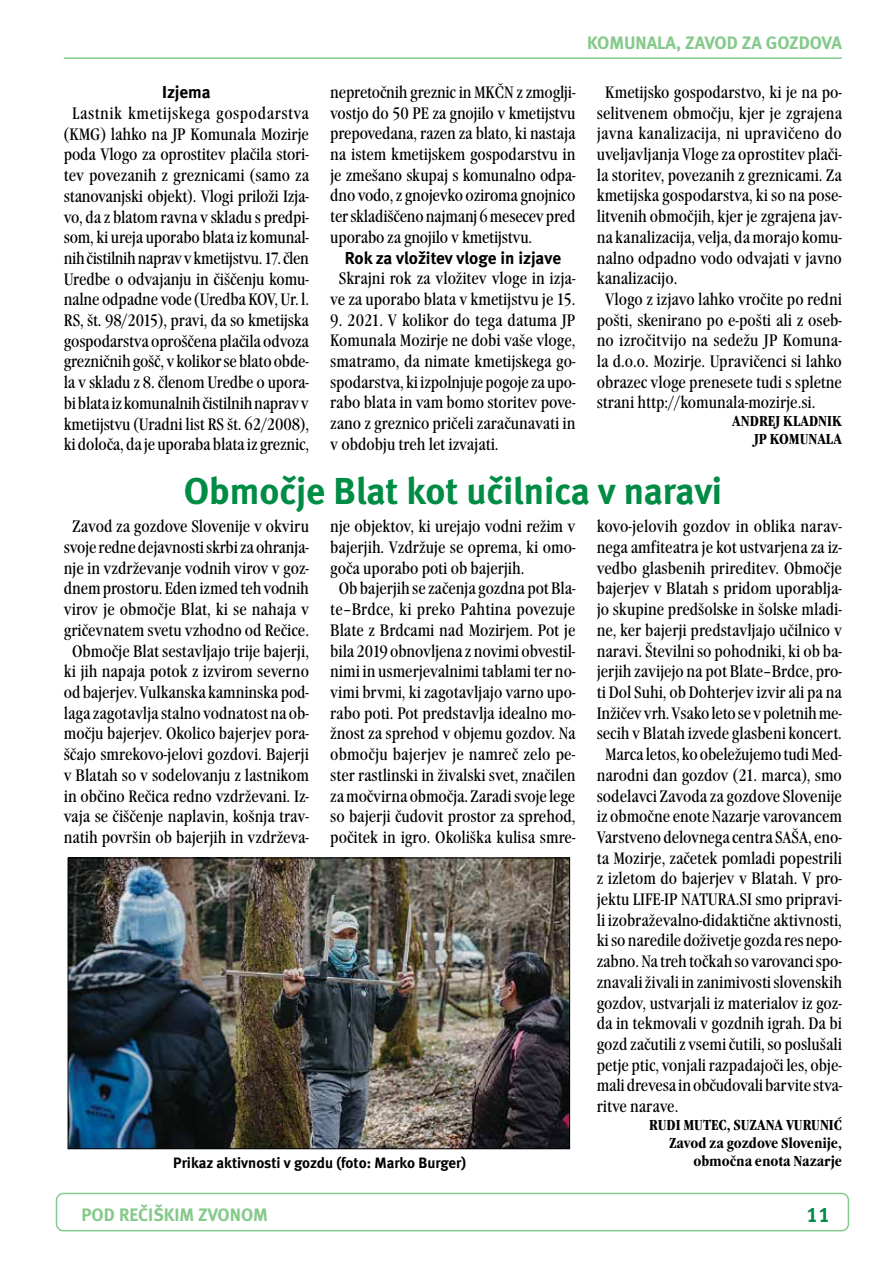
<style>
.page{position:relative;width:893px;height:1263px;background:#fff}
.page>*{position:absolute;margin:0;border:0;box-sizing:border-box;transform-origin:0 0}
.t1{font:37.5px "BSH Meta Bold CELF";color:#008c44}
.t2{font:21px "BSH Meta Bold CELF";color:#008c44}
.t3{font:18px "BSH Meta Bold CELF";color:#85c98b}
.t4{font:condensed 17.25px/20.7px "Garamond Itc TEE";color:#000;text-align:center}
.t5{font:17.25px "BSH Meta Bold CELF";letter-spacing:-.005em;color:#000}
.t6{font:700 condensed 15px/18px "Garamond Itc TEE";color:#000;text-align:right}
.t7{font:15px "BSH Meta Bold CELF";color:#000}
</style>
<div class="page">
<div style="left:56px;top:1193px;width:793px;height:38px;border:2px solid #85c98b;border-radius:7px"></div>
<hr style="left:64px;top:57px;width:778px;height:2px;background:#85c98b">
<img style="left:70px;top:860px;width:498px;height:287px">
<div style="left:68px;top:858px;width:502px;height:291px;border:1px solid #000"></div>
<p class="t3" style="left:587px;top:31px;width:256px">KOMUNALA, ZAVOD ZA GOZDOVA</p>
<p class="t4" style="left:330px;top:82px;width:247px;text-align:justify">nepretočnih greznic in MKČN z zmoglji&shy;vostjo do 50 PE za gnojilo v kmetijstvu prepovedana, razen za blato, ki nastaja na istem kmetijskem gospodarstvu in je zmešano skupaj s komunalno odpa&shy;dno vodo, z gnojevko oziroma gnojnico ter skladiščeno najmanj 6 mesecev pred uporabo za gnojilo v kmetijstvu.</p>
<p class="t5" style="left:345px;top:247px;width:218px">Rok za vložitev vloge in izjave</p>
<p class="t4" style="left:330px;top:268px;width:247px">Skrajni rok za vložitev vloge in izja&shy;ve za uporabo blata v kmetijstvu je 15.</p>
<p class="t4" style="left:330px;top:310px;width:247px;text-align:justify">9. 2021. V kolikor do tega datuma JP Komunala Mozirje ne dobi vaše vloge, smatramo, da nimate kmetijskega go&shy;spodarstva, ki izpolnjuje pogoje za upo&shy;rabo blata in vam bomo storitev pove&shy;zano z greznico pričeli zaračunavati in v obdobju treh let izvajati.</p>
<p class="t4" style="left:605px;top:82px;width:238px">Kmetijsko gospodarstvo, ki je na po-</p>
<p class="t4" style="left:597px;top:103px;width:247px">selitvenem območju, kjer je zgrajena</p>
<p class="t4" style="left:597px;top:123px;width:247px">javna kanalizacija, ni upravičeno do</p>
<p class="t4" style="left:597px;top:144px;width:247px">uveljavljanja Vloge za oprostitev plači-</p>
<p class="t4" style="left:597px;top:165px;width:247px">la storitev, povezanih z greznicami. Za</p>
<p class="t4" style="left:597px;top:186px;width:247px">kmetijska gospodarstva, ki so na pose-</p>
<p class="t4" style="left:597px;top:206px;width:247px">litvenih območjih, kjer je zgrajena jav-</p>
<p class="t4" style="left:597px;top:227px;width:247px">na kanalizacija, velja, da morajo komu-</p>
<p class="t4" style="left:597px;top:248px;width:247px">nalno odpadno vodo odvajati v javno</p>
<p class="t4" style="left:597px;top:268px;width:82px">kanalizacijo.</p>
<p class="t4" style="left:605px;top:289px;width:238px">Vlogo z izjavo lahko vročite po redni</p>
<p class="t4" style="left:597px;top:310px;width:247px">pošti, skenirano po e-pošti ali z oseb-</p>
<p class="t4" style="left:597px;top:330px;width:247px">no izročitvijo na sedežu JP Komuna-</p>
<p class="t4" style="left:597px;top:351px;width:247px">la d.o.o. Mozirje. Upravičenci si lahko</p>
<p class="t4" style="left:597px;top:372px;width:247px">obrazec vloge prenesete tudi s spletne</p>
<p class="t4" style="left:597px;top:393px;width:220px">strani http://komunala-mozirje.si.</p>
<p class="t6" style="left:732px;top:413px;width:111px">ANDREJ KLADNIK<br>JP KOMUNALA</p>
<h1 class="t1" style="left:184px;top:467px;width:540px">Območje Blat kot učilnica v naravi</h1>
<p class="t4" style="left:64px;top:516px;width:247px">Zavod za gozdove Slovenije v okviru svoje redne dejavnosti skrbi za ohranja&shy;nje in vzdrževanje vodnih virov v goz&shy;dnem prostoru. Eden izmed teh vodnih virov je območje Blat, ki se nahaja v gričevnatem svetu vzhodno od Rečice.<br>Območje Blat sestavljajo trije bajerji, ki jih napaja potok z izvirom severno od bajerjev. Vulkanska kamninska pod&shy;laga zagotavlja stalno vodnatost na ob&shy;močju bajerjev. Okolico bajerjev pora&shy;ščajo smrekovo-jelovi gozdovi. Bajerji v Blatah so v sodelovanju z lastnikom in občino Rečica redno vzdrževani. Iz&shy;vaja se čiščenje naplavin, košnja trav&shy;natih površin ob bajerjih in vzdrževa-</p>
<p class="t4" style="left:330px;top:516px;width:247px">nje objektov, ki urejajo vodni režim v</p>
<p class="t5" style="left:162px;top:81px;width:50px">Izjema</p>
<p class="t4" style="left:64px;top:103px;width:247px">Lastnik kmetijskega gospodarstva (KMG) lahko na JP Komunala Mozirje poda Vlogo za oprostitev plačila stori&shy;tev povezanih z greznicami (samo za stanovanjski objekt). Vlogi priloži Izja&shy;vo, da z blatom ravna v skladu s predpi&shy;som, ki ureja uporabo blata iz komunal&shy;nih čistilnih naprav v kmetijstvu. 17. člen Uredbe o odvajanju in čiščenju komu&shy;nalne odpadne vode (Uredba KOV, Ur. l.<br>RS, št. 98/2015), pravi, da so kmetijska gospodarstva oproščena plačila odvoza grezničnih gošč, v kolikor se blato obde&shy;la v skladu z 8. členom Uredbe o upora&shy;bi blata iz komunalnih čistilnih naprav v kmetijstvu (Uradni list RS št. 62/2008), ki določa, da je uporaba blata iz greznic,</p>
<p class="t4" style="left:597px;top:516px;width:247px">kovo-jelovih gozdov in oblika narav-</p>
<p class="t4" style="left:597px;top:537px;width:247px">nega amfiteatra je kot ustvarjena za iz-</p>
<p class="t4" style="left:597px;top:558px;width:247px">vedbo glasbenih prireditev. Območje</p>
<p class="t4" style="left:597px;top:579px;width:247px">bajerjev v Blatah s pridom uporablja-</p>
<p class="t4" style="left:597px;top:599px;width:247px">jo skupine predšolske in šolske mladi-</p>
<p class="t4" style="left:597px;top:620px;width:247px">ne, ker bajerji predstavljajo učilnico v</p>
<p class="t4" style="left:597px;top:641px;width:247px">naravi. Številni so pohodniki, ki ob ba-</p>
<p class="t4" style="left:597px;top:661px;width:247px">jerjih zavijejo na pot Blate–Brdce, pro-</p>
<p class="t4" style="left:597px;top:682px;width:247px">ti Dol Suhi, ob Dohterjev izvir ali pa na</p>
<p class="t4" style="left:597px;top:703px;width:247px">Inžičev vrh. Vsako leto se v poletnih me-</p>
<p class="t4" style="left:597px;top:723px;width:247px">secih v Blatah izvede glasbeni koncert.</p>
<p class="t4" style="left:605px;top:744px;width:238px">Marca letos, ko obeležujemo tudi Med-</p>
<p class="t4" style="left:597px;top:765px;width:247px">narodni dan gozdov (21. marca), smo</p>
<p class="t4" style="left:597px;top:786px;width:247px">sodelavci Zavoda za gozdove Slovenije</p>
<p class="t4" style="left:597px;top:806px;width:247px">iz območne enote Nazarje varovancem</p>
<p class="t4" style="left:597px;top:827px;width:247px">Varstveno delovnega centra SAŠA, eno-</p>
<p class="t4" style="left:597px;top:848px;width:247px">ta Mozirje, začetek pomladi popestrili</p>
<p class="t4" style="left:597px;top:868px;width:247px">z izletom do bajerjev v Blatah. V pro-</p>
<p class="t4" style="left:597px;top:889px;width:247px">jektu LIFE-IP NATURA.SI smo pripravi-</p>
<p class="t4" style="left:597px;top:910px;width:247px">li izobraževalno-didaktične aktivnosti,</p>
<p class="t4" style="left:597px;top:930px;width:247px">ki so naredile doživetje gozda res nepo-</p>
<p class="t4" style="left:597px;top:951px;width:247px">zabno. Na treh točkah so varovanci spo-</p>
<p class="t4" style="left:597px;top:972px;width:247px">znavali živali in zanimivosti slovenskih</p>
<p class="t4" style="left:597px;top:993px;width:247px">gozdov, ustvarjali iz materialov iz goz-</p>
<p class="t4" style="left:597px;top:1013px;width:247px">da in tekmovali v gozdnih igrah. Da bi</p>
<p class="t4" style="left:597px;top:1034px;width:247px">gozd začutili z vsemi čutili, so poslušali</p>
<p class="t4" style="left:597px;top:1055px;width:247px">petje ptic, vonjali razpadajoči les, obje-</p>
<p class="t4" style="left:597px;top:1075px;width:247px">mali drevesa in občudovali barvite stva-</p>
<p class="t4" style="left:597px;top:1096px;width:83px">ritve narave.</p>
<p class="t6" style="left:649px;top:1116px;width:194px">RUDI MUTEC, SUZANA VURUNIĆ<br>Zavod za gozdove Slovenije,</p>
<p class="t4" style="left:330px;top:537px;width:247px">bajerjih. Vzdržuje se oprema, ki omo-</p>
<p class="t4" style="left:330px;top:558px;width:196px">goča uporabo poti ob bajerjih.</p>
<p class="t4" style="left:339px;top:579px;width:238px">Ob bajerjih se začenja gozdna pot Bla-</p>
<p class="t4" style="left:330px;top:599px;width:247px">te–Brdce, ki preko Pahtina povezuje</p>
<p class="t4" style="left:330px;top:620px;width:247px">Blate z Brdcami nad Mozirjem. Pot je</p>
<p class="t4" style="left:330px;top:641px;width:247px">bila 2019 obnovljena z novimi obvestil-</p>
<p class="t4" style="left:330px;top:661px;width:247px">nimi in usmerjevalnimi tablami ter no-</p>
<p class="t4" style="left:330px;top:682px;width:247px">vimi brvmi, ki zagotavljajo varno upo-</p>
<p class="t4" style="left:330px;top:703px;width:247px">rabo poti. Pot predstavlja idealno mo-</p>
<p class="t4" style="left:330px;top:723px;width:247px">žnost za sprehod v objemu gozdov. Na</p>
<p class="t4" style="left:330px;top:744px;width:247px">območju bajerjev je namreč zelo pe-</p>
<p class="t4" style="left:330px;top:765px;width:247px">ster rastlinski in živalski svet, značilen</p>
<p class="t4" style="left:330px;top:786px;width:247px">za močvirna območja. Zaradi svoje lege</p>
<p class="t4" style="left:330px;top:806px;width:247px">so bajerji čudovit prostor za sprehod,</p>
<p class="t4" style="left:330px;top:827px;width:247px">počitek in igro. Okoliška kulisa smre-</p>
<p class="t7" style="left:173px;top:1153px;width:294px">Prikaz aktivnosti v gozdu (foto: Marko Burger)</p>
<p class="t6" style="left:693px;top:1152px;width:150px">območna enota Nazarje</p>
<p class="t3" style="left:81px;top:1203px;width:188px">POD REČIŠKIM ZVONOM</p>
<p class="t2" style="left:807px;top:1201px;width:25px">11</p>
</div>
